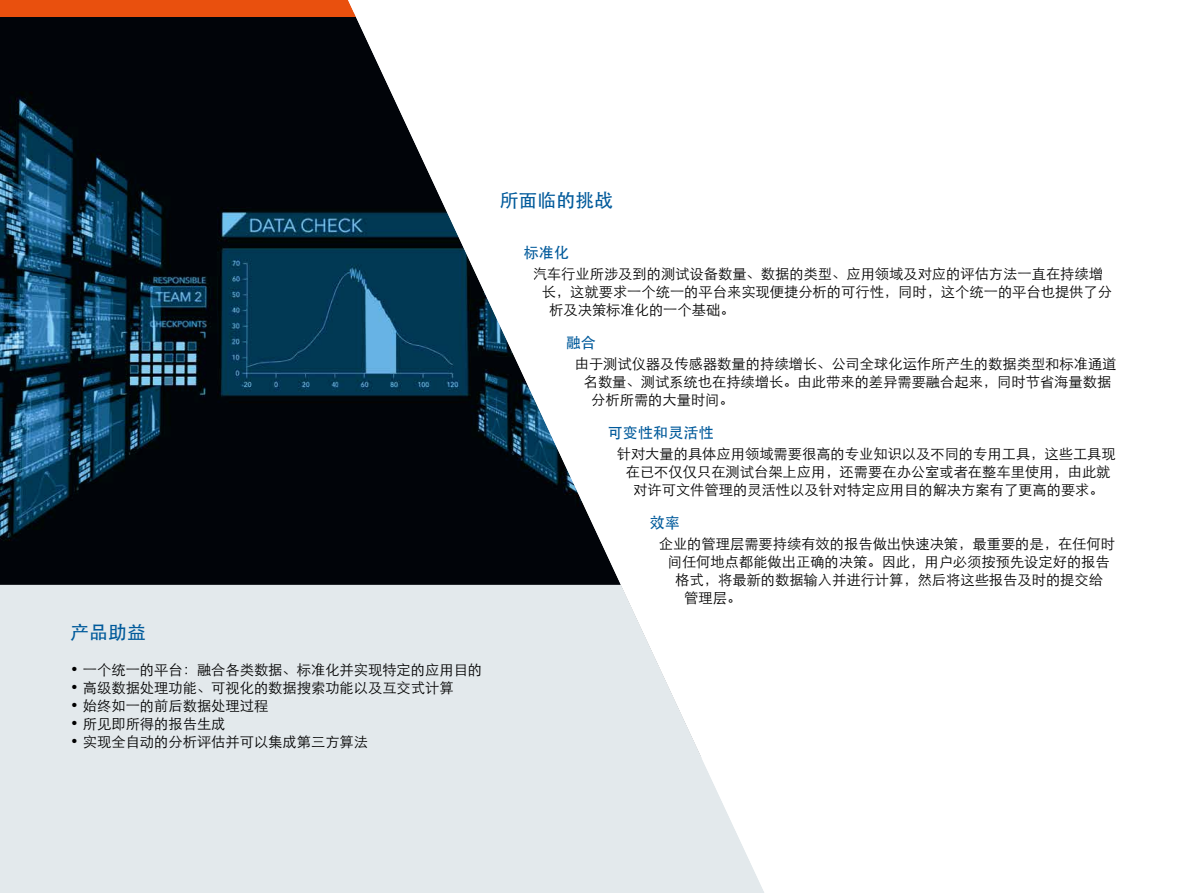
<style>
.page{position:relative;width:1187px;height:893px;background:#fff}
.page>*{position:absolute;margin:0;border:0;box-sizing:border-box;transform-origin:0 0}
.t1{font:18.75px "ST Heiti";letter-spacing:.01em;color:#005a9b}
.t2{font:15px "ST Heiti";letter-spacing:.01em;color:#005a9b}
.t3{font:14.25px/18px "ST Xihei";color:#000;text-align:center}
</style>
<div class="page">
<img style="left:0;top:17px;width:348px;height:568px">
<div style="left:0;top:0;width:348px;height:17px;background:#e9500e"></div>
<div style="left:0;top:585px;width:348px;height:308px;background:#e3e9ec"></div>
<svg style="left:348px;top:0;width:416px;height:893px"></svg>
<h1 class="t1" style="left:70px;top:623px;width:77px">产品助益</h1>
<p class="t3" style="left:70px;top:661px;width:413px">• 一个统一的平台：融合各类数据、标准化并实现特定的应用目的</p>
<p class="t3" style="left:70px;top:679px;width:385px">• 高级数据处理功能、可视化的数据搜索功能以及互交式计算</p>
<p class="t3" style="left:70px;top:697px;width:200px">• 始终如一的前后数据处理过程</p>
<p class="t3" style="left:70px;top:715px;width:157px">• 所见即所得的报告生成</p>
<p class="t3" style="left:70px;top:733px;width:299px">• 实现全自动的分析评估并可以集成第三方算法</p>
<h1 class="t1" style="left:499px;top:191px;width:115px">所面临的挑战</h1>
<p class="t2" style="left:523px;top:245px;width:47px">标准化</p>
<p class="t3" style="left:532px;top:265px;width:571px">汽车行业所涉及到的测试设备数量、数据的类型、应用领域及对应的评估方法一直在持续增</p>
<p class="t3" style="left:541px;top:283px;width:572px">长，这就要求一个统一的平台来实现便捷分析的可行性，同时，这个统一的平台也提供了分</p>
<p class="t3" style="left:549px;top:301px;width:187px">析及决策标准化的一个基础。</p>
<p class="t2" style="left:565px;top:335px;width:32px">融合</p>
<p class="t3" style="left:574px;top:355px;width:543px">由于测试仪器及传感器数量的持续增长、公司全球化运作所产生的数据类型和标准通道</p>
<p class="t3" style="left:583px;top:373px;width:529px">名数量、测试系统也在持续增长。由此带来的差异需要融合起来，同时节省海量数据</p>
<p class="t3" style="left:591px;top:391px;width:144px">分析所需的大量时间。</p>
<p class="t2" style="left:607px;top:425px;width:107px">可变性和灵活性</p>
<p class="t3" style="left:616px;top:445px;width:500px">针对大量的具体应用领域需要很高的专业知识以及不同的专用工具，这些工具现在已不仅仅只在测试台架上应用，还需要在办公室或者在整车里使用，由此就对许可文件管理的灵活性以及针对特定应用目的解决方案有了更高的要求。</p>
<p class="t2" style="left:649px;top:515px;width:32px">效率</p>
<p class="t3" style="left:658px;top:535px;width:457px">企业的管理层需要持续有效的报告做出快速决策，最重要的是，在任何时</p>
<p class="t3" style="left:667px;top:553px;width:443px">间任何地点都能做出正确的决策。因此，用户必须按预先设定好的报告</p>
<p class="t3" style="left:675px;top:571px;width:429px">格式，将最新的数据输入并进行计算，然后将这些报告及时的提交给</p>
<p class="t3" style="left:684px;top:589px;width:58px">管理层。</p>
</div>
